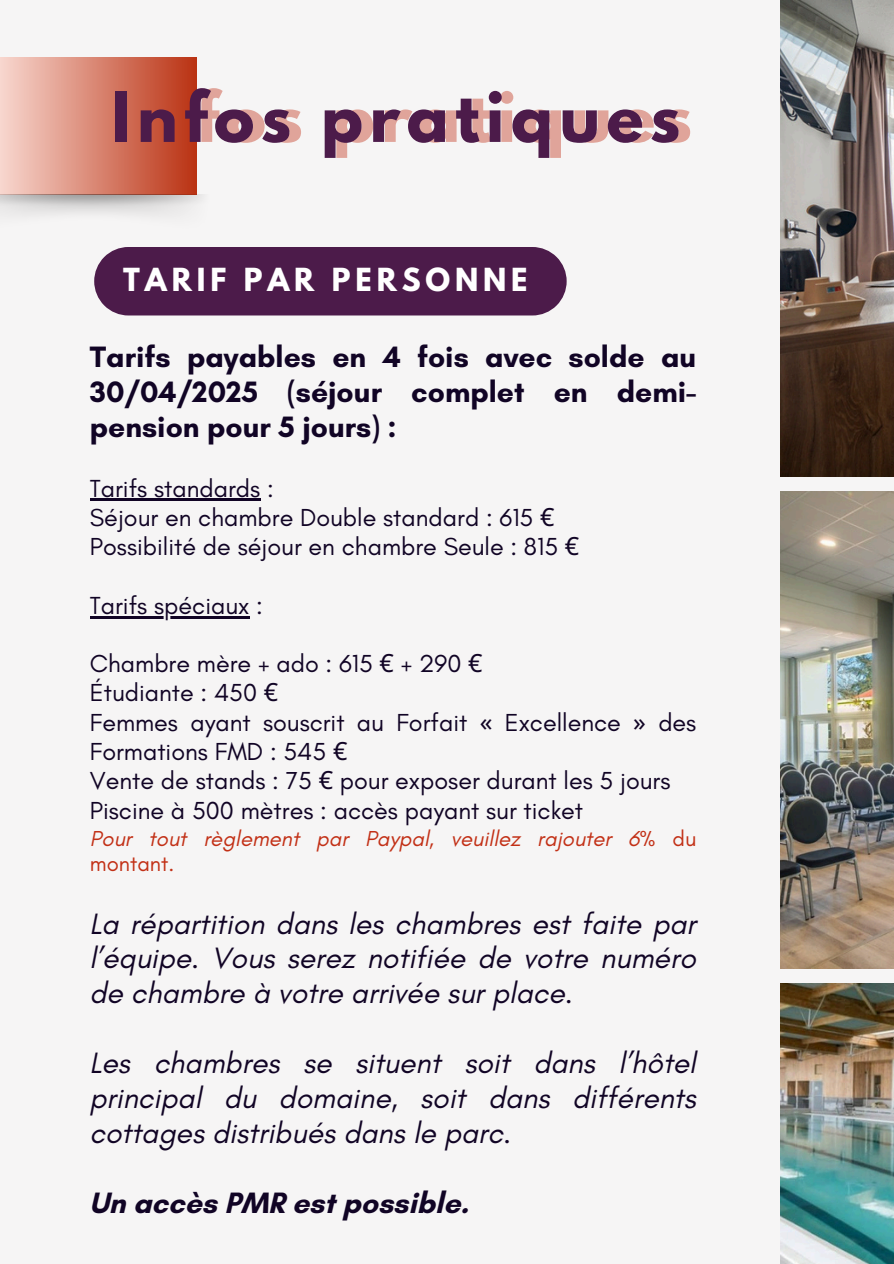
<style>
.page{position:relative;width:894px;height:1264px;background:#fff}
.page>*{position:absolute;margin:0;border:0;box-sizing:border-box;transform-origin:0 0}
.t1{font:700 61.5px "League Spartan";letter-spacing:-.115em;color:#4c1b4a}
.t2{font:italic 30px/34.8px "Glacial Indifference";color:#110425;text-align:justify}
.t3{font:700 30px/34.8px "Glacial Indifference";color:#110425;text-align:justify}
.t4{font:700 28.2px "League Spartan";letter-spacing:.17em;color:#fff}
.t5{font:25.05px/29.2px "Glacial Indifference";color:#110425}
.t6{font:italic 22.05px/25.8px "Glacial Indifference";color:#c23016}
.s1{color:#c23016}
.s2{font-family:"Noto Sans"}
.s3{font-style:normal}
</style>
<div class="page">
<div style="left:0;top:0;width:893px;height:1263px;background:#f6f5f5"></div>
<div style="left:0;top:58px;width:197px;height:137px;background:linear-gradient(to right,#f8d7cf,#ba3212)"></div>
<img style="left:780px;top:0;width:113px;height:476px">
<img style="left:780px;top:492px;width:113px;height:476px">
<img style="left:780px;top:983px;width:113px;height:280px">
<div style="left:94px;top:247px;width:472px;height:68px;background:#4c1b4a"></div>
<hr style="left:90px;top:499px;width:170px;height:2px;background:#110425">
<hr style="left:90px;top:616px;width:159px;height:2px;background:#110425">
<p class="t1" style="left:111px;top:87px;width:581px">I<span class="s1">I</span>n<span class="s1">n</span>f<span class="s1">f</span>o<span class="s1">o</span>s<span class="s1">s</span> p<span class="s1">p</span>r<span class="s1">r</span>a<span class="s1">a</span>t<span class="s1">t</span>i<span class="s1">i</span>q<span class="s1">q</span>u<span class="s1">u</span>e<span class="s1">e</span>s<span class="s1">s</span></p>
<h1 class="t4" style="left:123px;top:265px;width:406px">TARIF PAR PERSONNE</h1>
<h1 class="t3" style="left:90px;top:339px;width:608px">Tarifs payables en 4 fois avec solde au 30/04/2025 (séjour complet en demi&shy;pension pour 5 jours) :</h1>
<p class="t5" style="left:90px;top:473px;width:185px">Tarifs standards :</p>
<h2 class="t5" style="left:90px;top:502px;width:466px">Séjour en chambre Double standard : 615 <span class="s2">€</span></h2>
<h3 class="t5" style="left:90px;top:531px;width:491px">Possibilité de séjour en chambre Seule : 815 <span class="s2">€</span></h3>
<p class="t5" style="left:90px;top:590px;width:174px">Tarifs spéciaux :</p>
<p class="t5" style="left:90px;top:648px;width:394px">Chambre mère + ado : 615 <span class="s2">€</span> + 290 <span class="s2">€</span></p>
<p class="t5" style="left:90px;top:678px;width:190px">Étudiante : 450 <span class="s2">€</span></p>
<p class="t5" style="left:90px;top:707px;width:608px">Femmes ayant souscrit au Forfait <span class="s2">«</span> Excellence <span class="s2">»</span> des<br>Formations FMD : 545 <span class="s2">€</span></p>
<p class="t5" style="left:90px;top:765px;width:582px">Vente de stands : 75 <span class="s2">€</span> pour exposer durant les 5 jours</p>
<p class="t5" style="left:90px;top:795px;width:494px">Piscine à 500 mètres : accès payant sur ticket</p>
<p class="t6" style="left:90px;top:824px;width:608px">Pour tout règlement par Paypal, veuillez rajouter 6<span class="s3">% du montant.</span></p>
<p class="t2" style="left:89px;top:905px;width:608px">La répartition dans les chambres est faite par l’équipe. Vous serez notifiée de votre numéro de chambre à votre arrivée sur place.</p>
<p class="t2" style="left:89px;top:1045px;width:608px">Les chambres se situent soit dans l’hôtel principal du domaine, soit dans différents cottages distribués dans le parc.</p>
<p class="t3" style="left:89px;top:1184px;width:381px">Un accès PMR est possible.</p>
</div>
